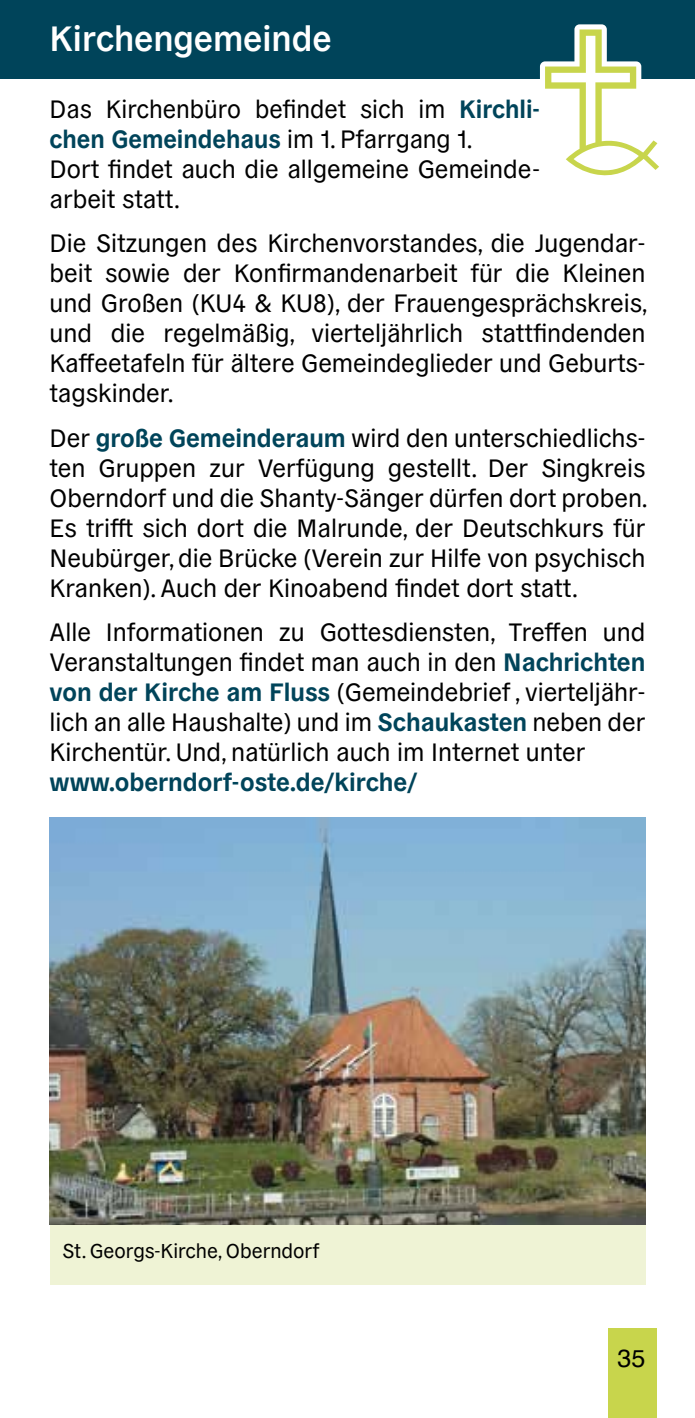
<style>
.page{position:relative;width:695px;height:1418px;background:#fff}
.page>*{position:absolute;margin:0;border:0;box-sizing:border-box;transform-origin:0 0}
.t1{font:600 35px "General Grotesque";color:#fff}
.t2{font:25px/30px "General Grotesque";color:#000;text-align:justify}
.t3{font:700 25px "General Grotesque";color:#00445a}
.t4{font:25px "Helvetica";color:#000}
.t5{font:20px "General Grotesque";color:#000}
.s1{font-weight:700;color:#00445a}
</style>
<div class="page">
<div style="left:608px;top:1328px;width:49px;height:89px;background:#c8d54c"></div>
<div style="left:0;top:0;width:694px;height:79px;background:#00445a"></div>
<svg style="left:540px;top:24px;width:119px;height:152px"></svg>
<img style="left:50px;top:817px;width:595px;height:407px">
<div style="left:50px;top:1224px;width:595px;height:60px;background:#eff3d5"></div>
<h1 class="t1" style="left:50px;top:14px;width:283px">Kirchengemeinde</h1>
<p class="t2" style="left:50px;top:92px;width:491px;text-align:left">Das Kirchenbüro befindet sich im <span class="s1">Kirchli&shy;chen Gemeindehaus</span> im 1. Pfarrgang 1.<br>Dort findet auch die allgemeine Gemeinde&shy;arbeit statt.</p>
<p class="t2" style="left:50px;top:227px;width:599px">Die Sitzungen des Kirchenvorstandes, die Jugendar&shy;beit sowie der Konfirmandenarbeit für die Kleinen und Großen (KU4 &amp; KU8), der Frauengesprächskreis, und die regelmäßig, vierteljährlich stattfindenden Kaffeetafeln für ältere Gemeindeglieder und Geburts&shy;tagskinder.</p>
<p class="t2" style="left:50px;top:421px;width:599px">Der <span class="s1">große Gemeinderaum</span> wird den unterschiedlichs&shy;ten Gruppen zur Verfügung gestellt. Der Singkreis Oberndorf und die Shanty-Sänger dürfen dort proben.<br>Es trifft sich dort die Malrunde, der Deutschkurs für Neubürger, die Brücke (Verein zur Hilfe von psychisch Kranken). Auch der Kinoabend findet dort statt.</p>
<p class="t2" style="left:50px;top:615px;width:597px">Alle Informationen zu Gottesdiensten, Treffen und Veranstaltungen findet man auch in den <span class="s1">Nachrichten von der Kirche am Fluss</span> (Gemeindebrief , vierteljähr&shy;lich an alle Haushalte) und im <span class="s1">Schaukasten</span> neben der Kirchentür. Und, natürlich auch im Internet unter</p>
<p class="t3" style="left:50px;top:764px;width:369px">www.oberndorf-oste.de/kirche/</p>
<p class="t5" style="left:62px;top:1237px;width:258px">St. Georgs-Kirche, Oberndorf</p>
<p class="t4" style="left:617px;top:1338px;width:29px">35</p>
</div>
